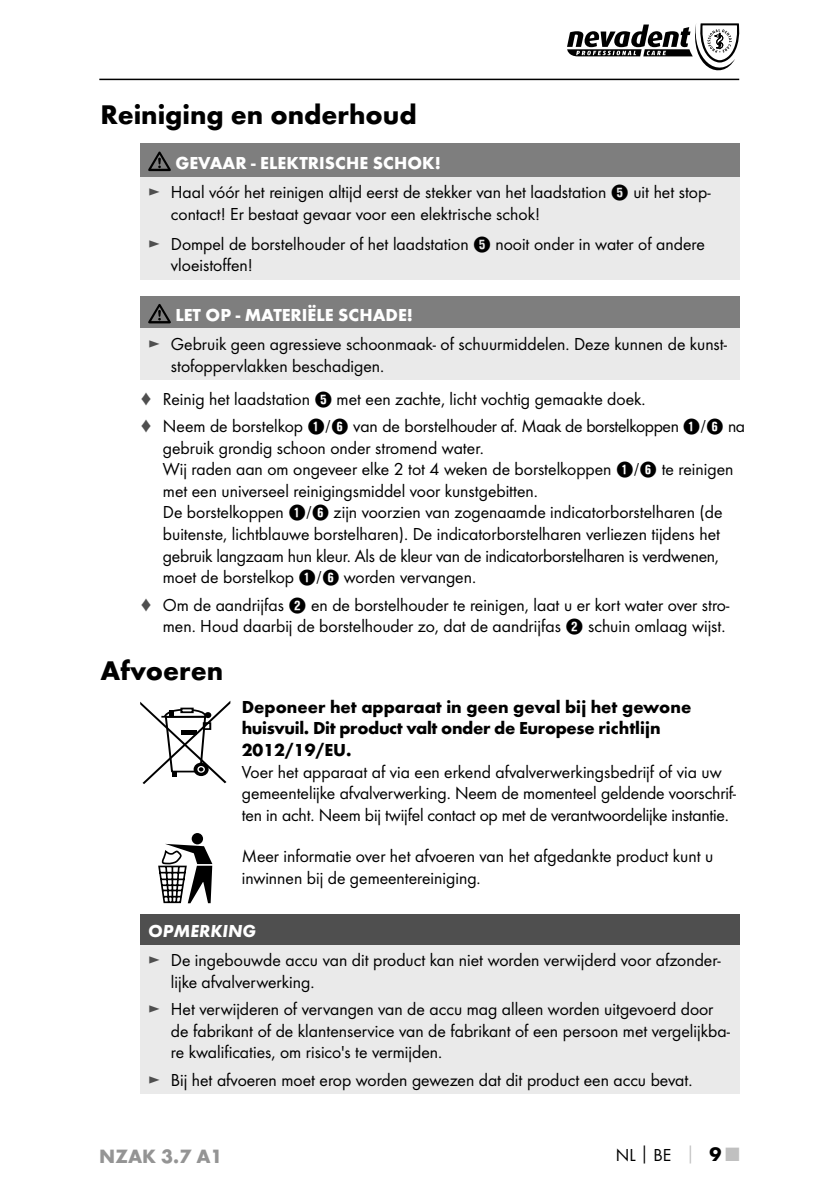
<style>
.page{position:relative;width:840px;height:1191px;background:#fff}
.page>*{position:absolute;margin:0;border:0;box-sizing:border-box;transform-origin:0 0}
.t1{font:700 28px "Futura";color:#000}
.t2{font:700 20px "Futura";color:#949494}
.t3{font:18px/21.6px "Futura Boo";color:#000}
.t4{font:700 18px/21.6px "Futura";color:#000}
.t5{font:700 18px "Futura";color:#fff}
.t6{font:italic 700 18px "Futura";color:#fff}
.s1{color:#4f4f4f}
.s2{font-family:"Hako PI Nummern"}
.s3{font-family:"Minion Pro"}
.s4{color:#c0c0c0}
.s5{font-family:"Futura";font-weight:700;font-size:20px}
.s6{font-family:"Futura";font-weight:700;font-size:20px;color:#c0c0c0}
</style>
<div class="page">
<hr style="left:99px;top:79px;width:639px;height:1px;background:#000">
<svg style="left:567px;top:23px;width:171px;height:47px"></svg>
<div style="left:140px;top:144px;width:598px;height:33px;background:#7e7e7e"></div>
<div style="left:140px;top:177px;width:598px;height:102px;background:#eaeaea"></div>
<svg style="left:148px;top:152px;width:23px;height:19px"></svg>
<div style="left:140px;top:296px;width:598px;height:33px;background:#7e7e7e"></div>
<div style="left:140px;top:329px;width:598px;height:51px;background:#eaeaea"></div>
<svg style="left:148px;top:304px;width:23px;height:19px"></svg>
<svg style="left:140px;top:701px;width:90px;height:83px"></svg>
<div style="left:191px;top:833px;width:12px;height:11px;background:#000;border-radius:50%"></div>
<svg style="left:158px;top:844px;width:54px;height:59px"></svg>
<div style="left:140px;top:914px;width:598px;height:30px;background:#4f4f4f"></div>
<div style="left:140px;top:944px;width:598px;height:149px;background:#eaeaea"></div>
<h1 class="t1" style="left:100px;top:97px;width:318px">Reiniging en onderhoud</h1>
<p class="t5" style="left:175px;top:151px;width:267px">GEVAAR - ELEKTRISCHE SCHOK!</p>
<p class="t3" style="left:171px;top:181px;width:541px;text-indent:-23px"><span class="s1">►</span> Haal vóór het reinigen altijd eerst de stekker van het laadstation <span class="s2">5</span> uit het stop&shy;contact! Er bestaat gevaar voor een elektrische schok!</p>
<p class="t3" style="left:171px;top:233px;width:535px;text-indent:-23px"><span class="s1">►</span> Dompel de borstelhouder of het laadstation <span class="s2">5</span> nooit onder in water of andere vloeistoffen!</p>
<p class="t5" style="left:175px;top:303px;width:239px">LET OP - MATERIËLE SCHADE!</p>
<p class="t3" style="left:171px;top:333px;width:557px;text-indent:-23px"><span class="s1">►</span> Gebruik geen agressieve schoonmaak- of schuurmiddelen. Deze kunnen de kunst&shy;stofoppervlakken beschadigen.</p>
<p class="t3" style="left:140px;top:385px;width:606px;line-height:27.2px"><span class="s1">♦</span> Reinig het laadstation <span class="s2">5</span> met een zachte, licht vochtig gemaakte doek.<br><span class="s1">♦</span> Neem de borstelkop <span class="s2">1</span><span class="s3">/</span><span class="s2">6</span> van de borstelhouder af. Maak de borstelkoppen <span class="s2">1</span><span class="s3">/</span><span class="s2">6</span> na</p>
<p class="t3" style="left:163px;top:437px;width:571px">gebruik grondig schoon onder stromend water.<br>Wij raden aan om ongeveer elke 2 tot 4 weken de borstelkoppen <span class="s2">1</span><span class="s3">/</span><span class="s2">6</span> te reinigen met een universeel reinigingsmiddel voor kunstgebitten.<br>De borstelkoppen <span class="s2">1</span><span class="s3">/</span><span class="s2">6</span> zijn voorzien van zogenaamde indicatorborstelharen (de buitenste, lichtblauwe borstelharen). De indicatorborstelharen verliezen tijdens het gebruik langzaam hun kleur. Als de kleur van de indicatorborstelharen is verdwenen, moet de borstelkop <span class="s2">1</span><span class="s3">/</span><span class="s2">6</span> worden vervangen.</p>
<p class="t3" style="left:163px;top:593px;width:567px;text-indent:-23px"><span class="s1">♦</span> Om de aandrijfas <span class="s2">2</span> en de borstelhouder te reinigen, laat u er kort water over stro&shy;men. Houd daarbij de borstelhouder zo, dat de aandrijfas <span class="s2">2</span> schuin omlaag wijst.</p>
<h1 class="t1" style="left:100px;top:653px;width:124px">Afvoeren</h1>
<p class="t4" style="left:241px;top:696px;width:451px">Deponeer het apparaat in geen geval bij het gewone huisvuil. Dit product valt onder de Europese richtlijn<br>2012/19/EU.</p>
<p class="t3" style="left:241px;top:761px;width:495px">Voer het apparaat af via een erkend afvalverwerkingsbedrijf of via uw gemeentelijke afvalverwerking. Neem de momenteel geldende voorschrif&shy;ten in acht. Neem bij twijfel contact op met de verantwoordelijke instantie.</p>
<p class="t3" style="left:241px;top:845px;width:473px">Meer informatie over het afvoeren van het afgedankte product kunt u inwinnen bij de gemeentereiniging.</p>
<p class="t6" style="left:148px;top:919px;width:109px">OPMERKING</p>
<p class="t3" style="left:171px;top:949px;width:551px;text-indent:-23px"><span class="s1">►</span> De ingebouwde accu van dit product kan niet worden verwijderd voor afzonder&shy;lijke afvalverwerking.</p>
<p class="t3" style="left:171px;top:998px;width:560px;text-indent:-23px"><span class="s1">►</span> Het verwijderen of vervangen van de accu mag alleen worden uitgevoerd door de fabrikant of de klantenservice van de fabrikant of een persoon met vergelijkba&shy;re kwalificaties, om risico's te vermijden.</p>
<p class="t3" style="left:148px;top:1068px;width:543px"><span class="s1">►</span> Bij het afvoeren moet erop worden gewezen dat dit product een accu bevat.</p>
<p class="t2" style="left:99px;top:1143px;width:125px">NZAK 3.7 A1</p>
<p class="t3" style="left:615px;top:1144px;width:125px">NL│BE <span class="s4">│</span> <span class="s5">9</span> <span class="s6">■</span></p>
</div>
